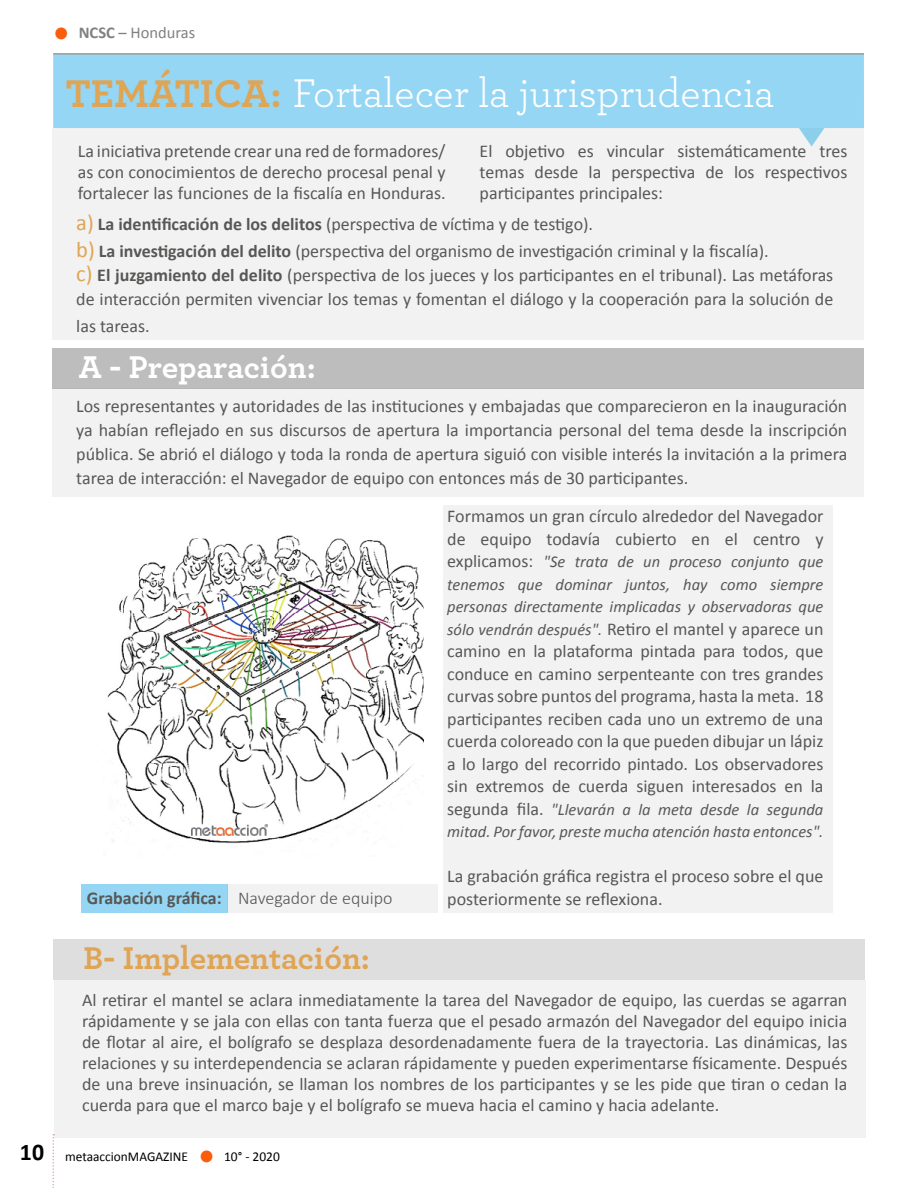
<style>
.page{position:relative;width:918px;height:1188px;background:#fff}
.page>*{position:absolute;margin:0;border:0;box-sizing:border-box;transform-origin:0 0}
.t1{font:42px "Archer";color:#fff}
.t2{font:700 33px "Archer";color:#dfa556}
.t3{font:700 33px "Archer";color:#fff}
.t4{font:700 24px "Calibri";color:#000}
.t5{font:18px/21px "Calibri";color:#575756;text-align:justify}
.t6{font:700 18px "Calibri";color:#575756}
.t7{font:italic 16.5px/22.5px "Calibri";color:#575756;text-align:justify}
.t8{font:16.5px "Calibri";color:#828181}
.t9{font:13.5px "Calibri";color:#000}
.s1{font-weight:700;font-size:33px;color:#fb5e0b}
.s2{font-weight:700}
.s3{font-weight:700;font-size:40.5px;color:#dfa556}
.s4{font-size:22.5px;color:#dfa554}
.s5{font-style:normal;font-size:18px}
.s6{font-style:italic;font-size:16.5px}
.s7{font-weight:300}
</style>
<div class="page">
<svg style="left:52px;top:1134px;width:2px;height:54px"></svg>
<div style="left:52px;top:388px;width:812px;height:108px;background:#f2f2f2"></div>
<div style="left:54px;top:980px;width:811px;height:157px;background:#f2f2f2"></div>
<div style="left:53px;top:939px;width:812px;height:41px;background:#dfdede"></div>
<div style="left:53px;top:348px;width:811px;height:41px;background:#bebdbd"></div>
<div style="left:443px;top:505px;width:390px;height:408px;background:#f2f2f2"></div>
<div style="left:53px;top:128px;width:811px;height:211px;background:#f2f2f2"></div>
<svg style="left:53px;top:55px;width:811px;height:92px;fill:#94d6f3"></svg>
<hr style="left:53px;top:53px;width:811px;height:2px;background:#9d9d9c">
<img style="left:107px;top:535px;width:317px;height:309px">
<img style="left:191px;top:824px;width:77px;height:11px">
<div style="left:227px;top:884px;width:211px;height:29px;background:#f2f2f2"></div>
<div style="left:81px;top:884px;width:146px;height:29px;background:#94d6f3"></div>
<h3 class="t4" style="left:20px;top:1137px;width:26px">10</h3>
<p class="t8" style="left:53px;top:23px;width:144px"><span class="s1">•</span> <span class="s2">NCSC</span> – Honduras</p>
<h1 class="t1" style="left:66px;top:64px;width:710px"><span class="s3">TEMÁTICA:</span> Fortalecer la jurisprudencia</h1>
<p class="t5" style="left:78px;top:139px;width:369px">La iniciativa pretende crear una red de formadores/ as con conocimientos de derecho procesal penal y fortalecer las funciones de la fiscalía en Honduras.</p>
<p class="t5" style="left:480px;top:139px;width:369px">El objetivo es vincular sistemáticamente tres temas desde la perspectiva de los respectivos participantes principales:</p>
<p class="t5" style="left:76px;top:210px;width:694px;line-height:27px"><span class="s4">a)</span> <span class="s2">La identificación de los delitos</span> (perspectiva de víctima y de testigo).<br><span class="s4">b)</span> <span class="s2">La investigación del delito</span> (perspectiva del organismo de investigación criminal y la fiscalía).</p>
<p class="t5" style="left:76px;top:262px;width:759px;line-height:24px"><span class="s4">c)</span> <span class="s2">El juzgamiento del delito</span> (perspectiva de los jueces y los participantes en el tribunal). Las metáforas de interacción permiten vivenciar los temas y fomentan el diálogo y la cooperación para la solución de</p>
<p class="t5" style="left:76px;top:315px;width:75px">las tareas.</p>
<h2 class="t3" style="left:79px;top:341px;width:238px">A - Preparación:</h2>
<p class="t5" style="left:76px;top:393px;width:773px;line-height:24px">Los representantes y autoridades de las instituciones y embajadas que comparecieron en la inauguración ya habían reflejado en sus discursos de apertura la importancia personal del tema desde la inscripción pública. Se abrió el diálogo y toda la ronda de apertura siguió con visible interés la invitación a la primera tarea de interacción: el Navegador de equipo con entonces más de 30 participantes.</p>
<p class="t5" style="left:447px;top:504px;width:378px;line-height:22.5px">Formamos un gran círculo alrededor del Navegador de equipo todavía cubierto en el centro y</p>
<p class="t7" style="left:447px;top:550px;width:378px"><span class="s5">explicamos:</span> "Se trata de un proceso conjunto que tenemos que dominar juntos, hay como siempre personas directamente implicadas y observadoras que</p>
<p class="t5" style="left:447px;top:616px;width:378px;line-height:22.5px"><span class="s6">sólo vendrán después".</span> Retiro el mantel y aparece un camino en la plataforma pintada para todos, que conduce en camino serpenteante con tres grandes curvas sobre puntos del programa, hasta la meta. 18 participantes reciben cada uno un extremo de una cuerda coloreado con la que pueden dibujar un lápiz a lo largo del recorrido pintado. Los observadores sin extremos de cuerda siguen interesados en la</p>
<p class="t7" style="left:447px;top:797px;width:378px"><span class="s5">segunda fila.</span> "Llevarán a la meta desde la segunda mitad. Por favor, preste mucha atención hasta entonces".</p>
<p class="t5" style="left:447px;top:865px;width:378px">La grabación gráfica registra el proceso sobre el que</p>
<p class="t6" style="left:87px;top:886px;width:307px">Grabación gráfica: <span class="s7">Navegador de equipo</span></p>
<p class="t5" style="left:447px;top:887px;width:217px">posteriormente se reflexiona.</p>
<h2 class="t2" style="left:84px;top:932px;width:288px">B- Implementación:</h2>
<p class="t5" style="left:82px;top:989px;width:767px">Al retirar el mantel se aclara inmediatamente la tarea del Navegador de equipo, las cuerdas se agarran rápidamente y se jala con ellas con tanta fuerza que el pesado armazón del Navegador del equipo inicia de flotar al aire, el bolígrafo se desplaza desordenadamente fuera de la trayectoria. Las dinámicas, las relaciones y su interdependencia se aclaran rápidamente y pueden experimentarse físicamente. Después de una breve insinuación, se llaman los nombres de los participantes y se les pide que tiran o cedan la cuerda para que el marco baje y el bolígrafo se mueva hacia el camino y hacia adelante.</p>
<p class="t9" style="left:65px;top:1148px;width:124px">metaaccionMAGAZINE</p>
<p class="t9" style="left:199px;top:1148px;width:83px"><span class="s1">•</span> 10° - 2020</p>
</div>
